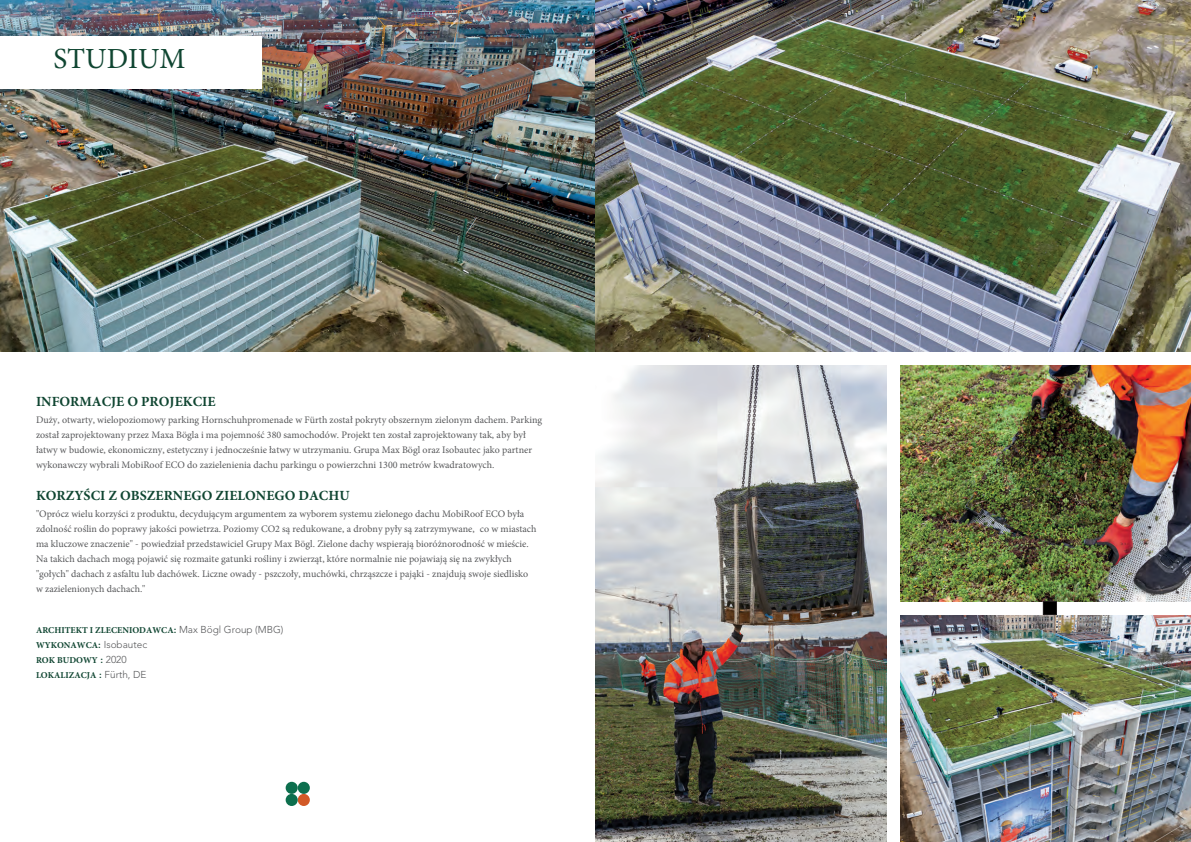
<style>
.page{position:relative;width:1191px;height:842px;background:#fff}
.page>*{position:absolute;margin:0;border:0;box-sizing:border-box;transform-origin:0 0}
.t1{font:29.2px "Minion Pro";color:#0f4531}
.t2{font:700 14px "Minion Pro";color:#0f4531}
.t3{font:10px/15px "Minion Pro";color:#57585a}
.t4{font:700 9px/15px "Minion Pro";color:#0f4531}
.s1{font-family:"Avenir LT Std";font-weight:800}
.s2{font-family:"Avenir LT Std";font-weight:300;font-size:10px;color:#57585a}
</style>
<div class="page">
<img style="left:0;top:0;width:595px;height:352px">
<div style="left:298px;top:794px;width:12px;height:12px;background:#d25927;border-radius:50%"></div>
<div style="left:286px;top:794px;width:12px;height:12px;background:#0d6f4e;border-radius:50%"></div>
<div style="left:298px;top:782px;width:12px;height:12px;background:#0d6f4e;border-radius:50%"></div>
<div style="left:286px;top:782px;width:12px;height:12px;background:#0d6f4e;border-radius:50%"></div>
<div style="left:0;top:36px;width:261px;height:53px;background:#fff"></div>
<img style="left:595px;top:0;width:596px;height:352px">
<img style="left:900px;top:366px;width:291px;height:235px">
<img style="left:595px;top:366px;width:291px;height:476px">
<div style="left:1043px;top:601px;width:13px;height:14px;background:#000"></div>
<div style="left:1042px;top:601px;width:15px;height:14px;border:1px solid #231f20"></div>
<img style="left:900px;top:615px;width:291px;height:227px">
<h1 class="t1" style="left:53px;top:41px;width:134px">STUDIUM</h1>
<h2 class="t2" style="left:36px;top:393px;width:181px">INFORMACJE O PROJEKCIE</h2>
<p class="t3" style="left:36px;top:412px;width:507px">Duży, otwarty, wielopoziomowy parking Hornschuhpromenade w Fürth został pokryty obszernym zielonym dachem. Parking został zaprojektowany przez Maxa Bögla i ma pojemność 380 samochodów. Projekt ten został zaprojektowany tak, aby był łatwy w budowie, ekonomiczny, estetyczny i jednocześnie łatwy w utrzymaniu. Grupa Max Bögl oraz Isobautec jako partner wykonawczy wybrali MobiRoof ECO do zazielenienia dachu parkingu o powierzchni 1300 metrów kwadratowych.</p>
<h2 class="t2" style="left:36px;top:487px;width:315px">KORZYŚCI Z OBSZERNEGO ZIELONEGO DACHU</h2>
<p class="t3" style="left:36px;top:506px;width:502px">"Oprócz wielu korzyści z produktu, decydującym argumentem za wyborem systemu zielonego dachu MobiRoof ECO była zdolność roślin do poprawy jakości powietrza. Poziomy CO2 są redukowane, a drobny pyły są zatrzymywane, co w miastach ma kluczowe znaczenie" - powiedział przedstawiciel Grupy Max Bögl. Zielone dachy wspierają bioróżnorodność w mieście.<br>Na takich dachach mogą pojawić się rozmaite gatunki rośliny i zwierząt, które normalnie nie pojawiają się na zwykłych "gołych" dachach z asfaltu lub dachówek. Liczne owady - pszczoły, muchówki, chrząszcze i pająki - znajdują swoje siedlisko w zazielenionych dachach."</p>
<p class="t4" style="left:36px;top:622px;width:249px">ARCHITEKT I ZLECENIODAWCA<span class="s1">:</span> <span class="s2">Max Bögl Group (MBG)<br></span>WYKONAWCA<span class="s1">:</span> <span class="s2">Isobautec<br></span>ROK BUDOWY <span class="s1">:</span> <span class="s2">2020<br></span>LOKALIZACJA <span class="s1">:</span> <span class="s2">Fürth, DE</span></p>
</div>
